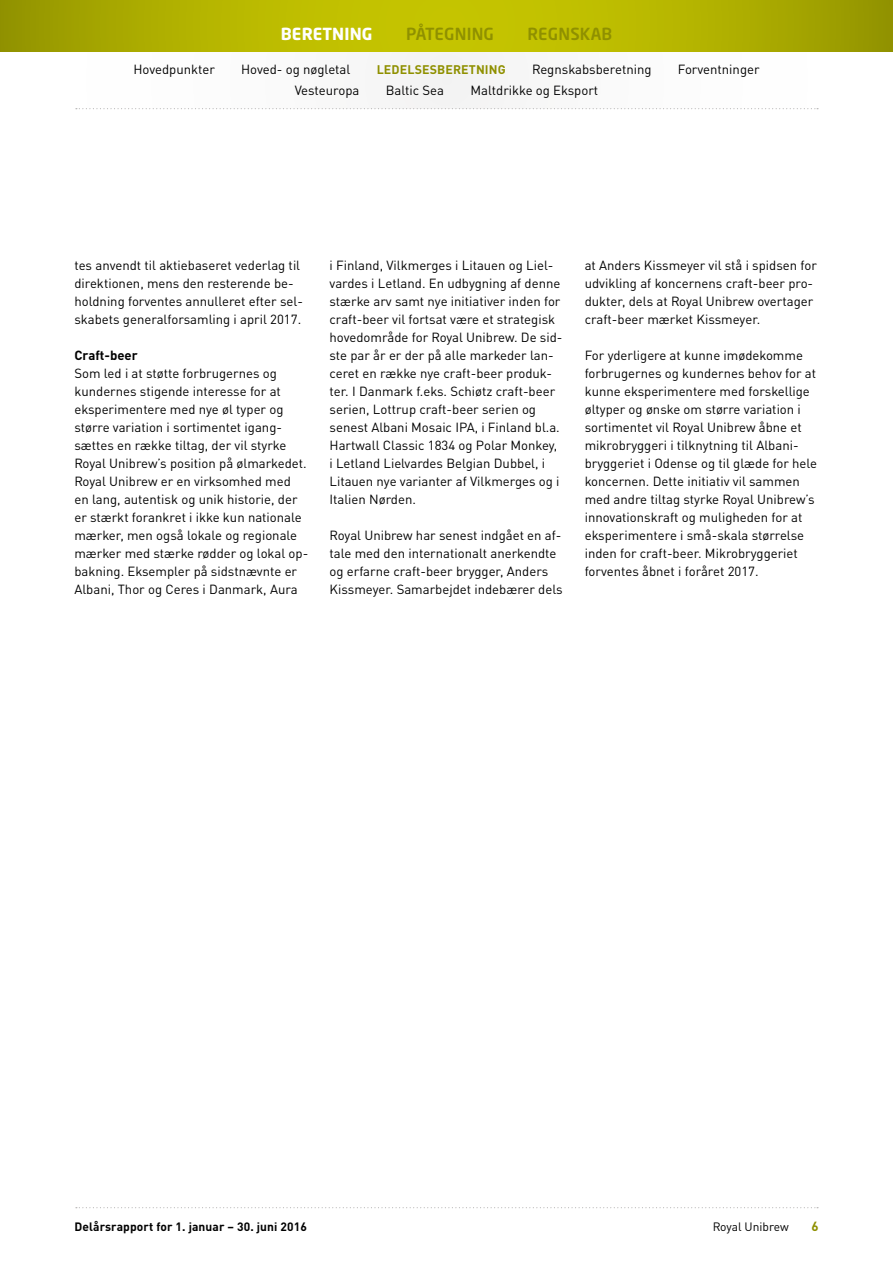
<style>
.page{position:relative;width:893px;height:1263px;background:#fff}
.page>*{position:absolute;margin:0;border:0;box-sizing:border-box;transform-origin:0 0}
.t1{font:500 16.5px "Neo Sans Pro";letter-spacing:.01em;color:#8f9000}
.t2{font:700 16.5px "Neo Sans Pro";letter-spacing:.01em;color:#fff}
.t3{font:13.2px/18px "DINOT";color:#000}
.t4{font:700 13.2px "DINOT";color:#000}
.t5{font:700 13.2px "DINOT";color:#8f9000}
.t6{font:700 12.3px "DINOT";letter-spacing:.01em;color:#8f9000}
.t7{font:700 12px "DINOT";letter-spacing:.01em;color:#000}
.t8{font:12px "DINOT";color:#000}
</style>
<div class="page">
<svg style="left:0;top:0;width:893px;height:51px;background:#b2b200"></svg>
<svg style="left:76px;top:1207px;width:742px;height:1px"></svg>
<svg style="left:76px;top:108px;width:742px;height:1px"></svg>
<p class="t2" style="left:281px;top:24px;width:93px">BERETNING</p>
<p class="t1" style="left:406px;top:24px;width:90px">PÅTEGNING</p>
<p class="t1" style="left:528px;top:24px;width:86px">REGNSKAB</p>
<p class="t3" style="left:133px;top:60px;width:83px">Hovedpunkter</p>
<p class="t3" style="left:241px;top:60px;width:111px">Hoved- og nøgletal</p>
<p class="t6" style="left:377px;top:61px;width:131px">LEDELSESBERETNING</p>
<p class="t3" style="left:532px;top:60px;width:121px">Regnskabsberetning</p>
<p class="t3" style="left:678px;top:60px;width:83px">Forventninger</p>
<p class="t3" style="left:295px;top:81px;width:66px">Vesteuropa</p>
<p class="t3" style="left:386px;top:81px;width:60px">Baltic Sea</p>
<p class="t3" style="left:470px;top:81px;width:129px">Maltdrikke og Eksport</p>
<p class="t3" style="left:74px;top:256px;width:230px">tes anvendt til aktiebaseret vederlag til direktionen, mens den resterende be&shy;holdning forventes annulleret efter sel&shy;skabets generalforsamling i april 2017.</p>
<p class="t4" style="left:74px;top:347px;width:65px">Craft-beer</p>
<p class="t3" style="left:74px;top:364px;width:235px">Som led i at støtte forbrugernes og kundernes stigende interesse for at eksperimentere med nye øl typer og større variation i sortimentet igang&shy;sættes en række tiltag, der vil styrke Royal Unibrew’s position på ølmarkedet.<br>Royal Unibrew er en virksomhed med en lang, autentisk og unik historie, der er stærkt forankret i ikke kun nationale mærker, men også lokale og regionale mærker med stærke rødder og lokal op&shy;bakning. Eksempler på sidstnævnte er Albani, Thor og Ceres i Danmark, Aura</p>
<p class="t3" style="left:330px;top:256px;width:234px">i Finland, Vilkmerges i Litauen og Liel&shy;vardes i Letland. En udbygning af denne stærke arv samt nye initiativer inden for craft-beer vil fortsat være et strategisk hovedområde for Royal Unibrew. De sid&shy;ste par år er der på alle markeder lan&shy;ceret en række nye craft-beer produk&shy;ter. I Danmark f.eks. Schiøtz craft-beer serien, Lottrup craft-beer serien og senest Albani Mosaic IPA, i Finland bl.a.<br>Hartwall Classic 1834 og Polar Monkey, i Letland Lielvardes Belgian Dubbel, i Litauen nye varianter af Vilkmerges og i Italien Nørden.</p>
<p class="t3" style="left:330px;top:526px;width:235px">Royal Unibrew har senest indgået en af&shy;tale med den internationalt anerkendte og erfarne craft-beer brygger, Anders Kissmeyer. Samarbejdet indebærer dels</p>
<p class="t3" style="left:585px;top:256px;width:234px">at Anders Kissmeyer vil stå i spidsen for udvikling af koncernens craft-beer pro&shy;dukter, dels at Royal Unibrew overtager craft-beer mærket Kissmeyer.</p>
<p class="t3" style="left:585px;top:346px;width:234px">For yderligere at kunne imødekomme forbrugernes og kundernes behov for at kunne eksperimentere med forskellige øltyper og ønske om større variation i sortimentet vil Royal Unibrew åbne et mikrobryggeri i tilknytning til Albani&shy;bryggeriet i Odense og til glæde for hele koncernen. Dette initiativ vil sammen med andre tiltag styrke Royal Unibrew’s innovationskraft og muligheden for at eksperimentere i små-skala størrelse inden for craft-beer. Mikrobryggeriet forventes åbnet i foråret 2017.</p>
<p class="t7" style="left:74px;top:1218px;width:234px">Delårsrapport for 1. januar – 30. juni 2016</p>
<p class="t8" style="left:713px;top:1219px;width:78px">Royal Unibrew</p>
<p class="t5" style="left:811px;top:1217px;width:9px">6</p>
</div>
